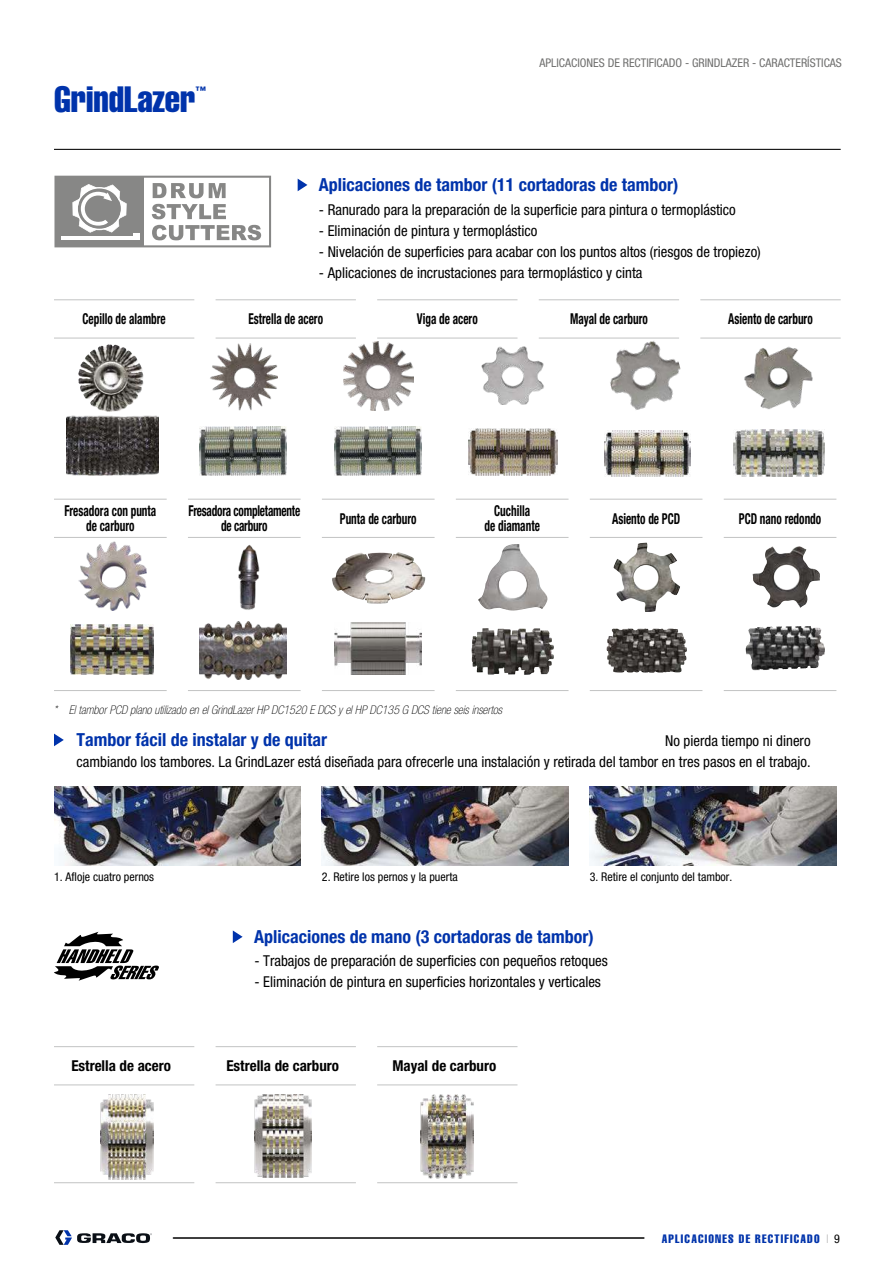
<style>
.page{position:relative;width:893px;height:1263px;background:#fff}
.page>*{position:absolute;margin:0;border:0;box-sizing:border-box;transform-origin:0 0}
.t1{font:36px "Helvetica LT Std Comp";color:#0033ab}
.t2{font:700 condensed 18px "Helvetica Neue LT Std";color:#0033ab}
.t3{font:condensed 15px/21px "Helvetica Neue LT Std";color:#000;text-align:right}
.t4{font:700 condensed 15px/15px "Helvetica Neue LT Std";color:#000;text-align:center;scale:.75 1}
.t5{font:700 condensed 15px "Helvetica Neue LT Std";color:#000}
.t6{font:700 condensed 15px/15px "Helvetica Neue LT Std";letter-spacing:-.02em;color:#000;text-align:center;scale:.75 1}
.t7{font:italic 100 condensed 12px "Helvetica Neue LT Std";color:#000}
.t8{font:condensed 12px "Helvetica Neue LT Std";color:#000}
.t9{font:condensed 12px "Helvetica Neue LT Std";color:#6f6f6e}
.t10{font:12px "Helvetica LT Std Comp";letter-spacing:.1em;color:#0033ab}
.t11{font:10.5px "Helvetica LT Std Comp";color:#0033ab}
.s1{font-family:"Helvetica Neue LT Std";font-weight:100;font-stretch:condensed;color:#9c9d9d}
.s2{font-family:"Helvetica Neue LT Std";font-stretch:condensed;color:#000}
</style>
<div class="page">
<hr style="left:54px;top:149px;width:787px;height:1px;background:#000">
<svg style="left:55px;top:1230px;width:97px;height:15px"></svg>
<img style="left:54px;top:786px;width:247px;height:79px">
<img style="left:322px;top:786px;width:246px;height:79px">
<img style="left:590px;top:786px;width:246px;height:79px">
<img style="left:200px;top:621px;width:87px;height:58px">
<img style="left:78px;top:541px;width:68px;height:70px">
<img style="left:238px;top:544px;width:22px;height:66px">
<img style="left:744px;top:346px;width:69px;height:64px">
<img style="left:733px;top:429px;width:91px;height:48px">
<img style="left:71px;top:624px;width:83px;height:51px">
<img style="left:335px;top:622px;width:87px;height:53px">
<img style="left:471px;top:628px;width:81px;height:47px">
<img style="left:478px;top:544px;width:69px;height:66px">
<img style="left:613px;top:543px;width:67px;height:69px">
<img style="left:606px;top:628px;width:79px;height:45px">
<img style="left:749px;top:626px;width:61px;height:3px">
<img style="left:66px;top:415px;width:92px;height:61px">
<img style="left:332px;top:552px;width:93px;height:52px">
<img style="left:468px;top:429px;width:89px;height:46px">
<img style="left:481px;top:346px;width:63px;height:59px">
<img style="left:200px;top:427px;width:87px;height:48px">
<img style="left:210px;top:343px;width:68px;height:68px">
<img style="left:335px;top:427px;width:87px;height:48px">
<img style="left:343px;top:342px;width:70px;height:68px">
<img style="left:604px;top:431px;width:87px;height:45px">
<img style="left:602px;top:337px;width:79px;height:73px">
<img style="left:78px;top:344px;width:31px;height:55px">
<div style="left:56px;top:177px;width:88px;height:69px;background:#878786"></div>
<hr style="left:61px;top:236px;width:79px;height:4px;background:#fff">
<svg style="left:133px;top:233px;width:7px;height:3px"></svg>
<svg style="left:72px;top:184px;width:55px;height:49px"></svg>
<svg style="left:153px;top:183px;width:73px;height:15px"></svg>
<svg style="left:152px;top:204px;width:74px;height:15px"></svg>
<svg style="left:152px;top:225px;width:109px;height:15px"></svg>
<div style="left:54px;top:176px;width:217px;height:71px;border:2px solid #878786"></div>
<img style="left:254px;top:1094px;width:57px;height:84px">
<img style="left:100px;top:1094px;width:54px;height:86px">
<img style="left:421px;top:1094px;width:53px;height:84px">
<svg style="left:233px;top:930px;width:10px;height:13px"></svg>
<svg style="left:54px;top:733px;width:10px;height:13px"></svg>
<svg style="left:298px;top:179px;width:9px;height:12px"></svg>
<svg style="left:54px;top:932px;width:105px;height:49px"></svg>
<hr style="left:173px;top:1237px;width:471px;height:2px;background:#000">
<hr style="left:54px;top:299px;width:140px;height:1px;background:#c5c6c6">
<hr style="left:216px;top:299px;width:140px;height:1px;background:#c5c6c6">
<hr style="left:377px;top:299px;width:140px;height:1px;background:#c5c6c6">
<hr style="left:539px;top:299px;width:140px;height:1px;background:#c5c6c6">
<hr style="left:700px;top:299px;width:141px;height:1px;background:#c5c6c6">
<hr style="left:54px;top:338px;width:140px;height:1px;background:#c5c6c6">
<hr style="left:216px;top:338px;width:140px;height:1px;background:#c5c6c6">
<hr style="left:377px;top:338px;width:140px;height:1px;background:#c5c6c6">
<hr style="left:539px;top:338px;width:140px;height:1px;background:#c5c6c6">
<hr style="left:700px;top:338px;width:141px;height:1px;background:#c5c6c6">
<hr style="left:54px;top:499px;width:113px;height:1px;background:#c5c6c6">
<hr style="left:188px;top:499px;width:113px;height:1px;background:#c5c6c6">
<hr style="left:322px;top:499px;width:113px;height:1px;background:#c5c6c6">
<hr style="left:456px;top:499px;width:112px;height:1px;background:#c5c6c6">
<hr style="left:590px;top:499px;width:112px;height:1px;background:#c5c6c6">
<hr style="left:724px;top:499px;width:112px;height:1px;background:#c5c6c6">
<hr style="left:54px;top:537px;width:113px;height:1px;background:#c5c6c6">
<hr style="left:188px;top:537px;width:113px;height:1px;background:#c5c6c6">
<hr style="left:322px;top:537px;width:113px;height:1px;background:#c5c6c6">
<hr style="left:456px;top:537px;width:112px;height:1px;background:#c5c6c6">
<hr style="left:590px;top:537px;width:112px;height:1px;background:#c5c6c6">
<hr style="left:724px;top:537px;width:112px;height:1px;background:#c5c6c6">
<hr style="left:54px;top:690px;width:113px;height:1px;background:#c5c6c6">
<hr style="left:188px;top:690px;width:113px;height:1px;background:#c5c6c6">
<hr style="left:322px;top:690px;width:113px;height:1px;background:#c5c6c6">
<hr style="left:456px;top:690px;width:112px;height:1px;background:#c5c6c6">
<hr style="left:590px;top:690px;width:112px;height:1px;background:#c5c6c6">
<hr style="left:724px;top:690px;width:112px;height:1px;background:#c5c6c6">
<hr style="left:54px;top:1046px;width:140px;height:1px;background:#c5c6c6">
<hr style="left:216px;top:1046px;width:140px;height:1px;background:#c5c6c6">
<hr style="left:377px;top:1046px;width:140px;height:1px;background:#c5c6c6">
<hr style="left:54px;top:1084px;width:140px;height:1px;background:#c5c6c6">
<hr style="left:216px;top:1084px;width:140px;height:1px;background:#c5c6c6">
<hr style="left:377px;top:1084px;width:140px;height:1px;background:#c5c6c6">
<hr style="left:54px;top:1182px;width:140px;height:1px;background:#c5c6c6">
<hr style="left:216px;top:1182px;width:140px;height:1px;background:#c5c6c6">
<hr style="left:377px;top:1182px;width:140px;height:1px;background:#c5c6c6">
<img style="left:753px;top:546px;width:67px;height:62px">
<h1 class="t1" style="left:54px;top:76px;width:143px">GrindLazer</h1>
<p class="t11" style="left:195px;top:83px;width:12px">™</p>
<p class="t9" style="left:539px;top:56px;width:304px">APLICACIONES DE RECTIFICADO - GRINDLAZER - CARACTERÍSTICAS</p>
<p class="t2" style="left:319px;top:174px;width:361px">Aplicaciones de tambor (11 cortadoras de tambor)</p>
<p class="t3" style="left:319px;top:199px;width:418px">- Ranurado para la preparación de la superficie para pintura o termoplástico</p>
<p class="t3" style="left:319px;top:220px;width:220px">- Eliminación de pintura y termoplástico</p>
<p class="t3" style="left:319px;top:241px;width:443px">- Nivelación de superficies para acabar con los puntos altos (riesgos de tropiezo)</p>
<p class="t3" style="left:319px;top:262px;width:325px">- Aplicaciones de incrustaciones para termoplástico y cinta</p>
<p class="t4" style="left:83px;top:311px;width:112px">Cepillo de alambre</p>
<p class="t4" style="left:248px;top:311px;width:101px">Estrella de acero</p>
<p class="t4" style="left:417px;top:311px;width:83px">Viga de acero</p>
<p class="t4" style="left:570px;top:311px;width:105px">Mayal de carburo</p>
<p class="t4" style="left:728px;top:311px;width:114px">Asiento de carburo</p>
<p class="t4" style="left:64px;top:503px;width:124px">Fresadora con punta de carburo</p>
<p class="t6" style="left:188px;top:503px;width:151px">Fresadora completamente de carburo</p>
<p class="t4" style="left:340px;top:511px;width:104px">Punta de carburo</p>
<p class="t4" style="left:484px;top:503px;width:75px">Cuchilla<br>de diamante</p>
<p class="t4" style="left:612px;top:511px;width:92px">Asiento de PCD</p>
<p class="t4" style="left:739px;top:511px;width:111px">PCD nano redondo</p>
<p class="t7" style="left:54px;top:703px;width:450px">* El tambor PCD plano utilizado en el GrindLazer HP DC1520 E DCS y el HP DC135 G DCS tiene seis insertos</p>
<p class="t2" style="left:77px;top:729px;width:252px">Tambor fácil de instalar y de quitar</p>
<p class="t3" style="left:77px;top:730px;width:736px">No pierda tiempo ni dinero<br>cambiando los tambores. La GrindLazer está diseñada para ofrecerle una instalación y retirada del tambor en tres pasos en el trabajo.</p>
<p class="t8" style="left:54px;top:869px;width:102px">1. Afloje cuatro pernos</p>
<p class="t8" style="left:322px;top:869px;width:137px">2. Retire los pernos y la puerta</p>
<p class="t8" style="left:590px;top:869px;width:144px">3. Retire el conjunto del tambor.</p>
<p class="t2" style="left:254px;top:926px;width:341px">Aplicaciones de mano (3 cortadoras de tambor)</p>
<p class="t3" style="left:254px;top:950px;width:355px">- Trabajos de preparación de superficies con pequeños retoques</p>
<p class="t3" style="left:254px;top:971px;width:348px">- Eliminación de pintura en superficies horizontales y verticales</p>
<p class="t5" style="left:71px;top:1057px;width:101px">Estrella de acero</p>
<p class="t5" style="left:226px;top:1057px;width:114px">Estrella de carburo</p>
<p class="t5" style="left:392px;top:1057px;width:105px">Mayal de carburo</p>
<p class="t10" style="left:662px;top:1231px;width:180px">APLICACIONES DE RECTIFICADO <span class="s1">I</span> <span class="s2">9</span></p>
</div>
